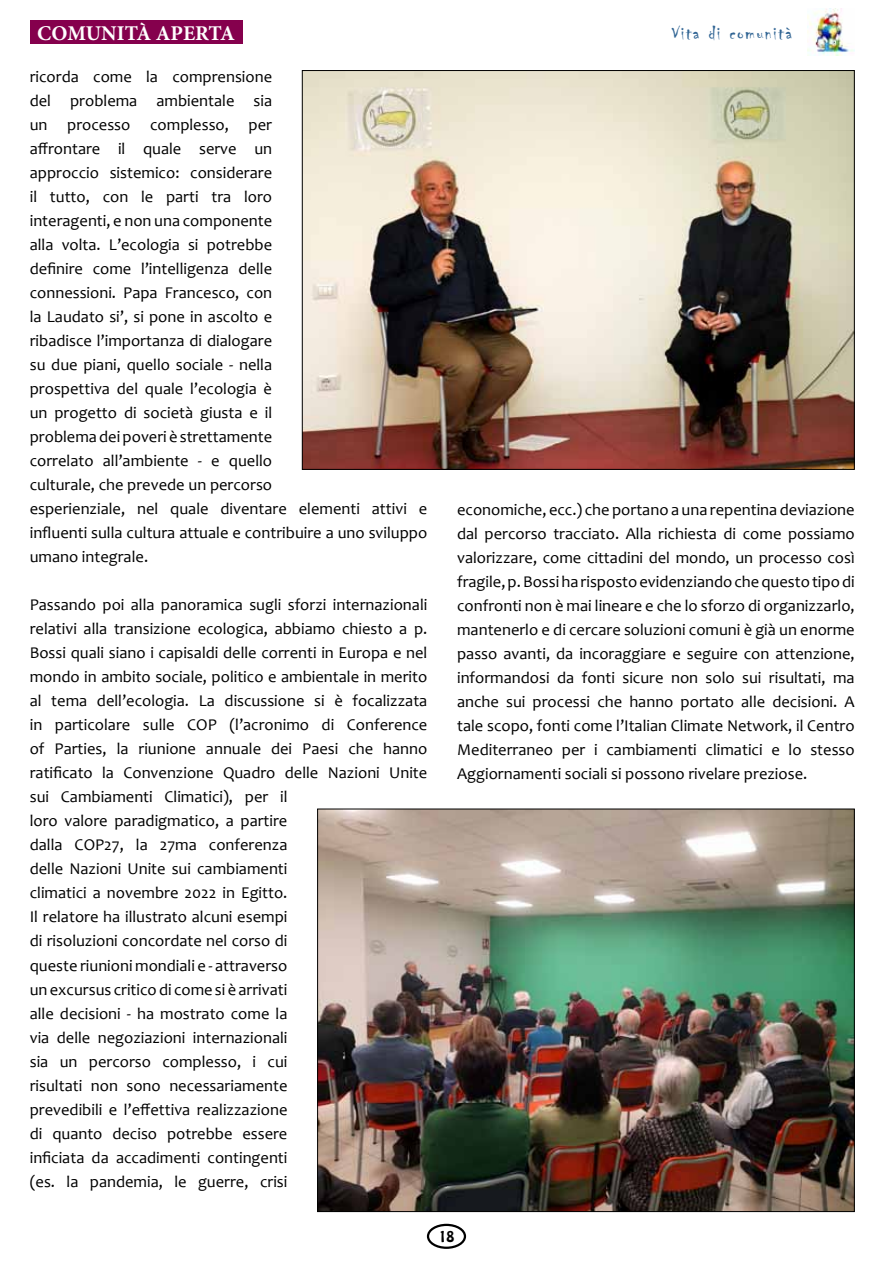
<style>
.page{position:relative;width:893px;height:1263px;background:#fff}
.page>*{position:absolute;margin:0;border:0;box-sizing:border-box;transform-origin:0 0}
.t1{font:700 21px "Minion Pro";color:#fff}
.t2{font:21px "Chiller";letter-spacing:.07em;color:#316594}
.t3{font:16.5px/24px "Candara";color:#000}
.t4{font:13.5px "Hobo Std";color:#000}
</style>
<div class="page">
<div style="left:427px;top:1224px;width:39px;height:25px;border:2px solid #000;border-radius:50%"></div>
<div style="left:30px;top:21px;width:212px;height:23px;background:#85004d"></div>
<img style="left:808px;top:8px;width:46px;height:47px">
<img style="left:319px;top:811px;width:534px;height:399px">
<img style="left:304px;top:72px;width:549px;height:396px">
<p class="t1" style="left:37px;top:18px;width:199px">COMUNITÀ APERTA</p>
<p class="t2" style="left:672px;top:21px;width:122px">Vita di comunità</p>
<p class="t3" style="left:30px;top:65px;width:399px">ricorda come la comprensione<br>del problema ambientale sia<br>un processo complesso, per<br>affrontare il quale serve un<br>approccio sistemico: considerare<br>il tutto, con le parti tra loro<br>interagenti, e non una componente<br>alla volta. L’ecologia si potrebbe<br>definire come l’intelligenza delle<br>connessioni. Papa Francesco, con<br>la Laudato si’, si pone in ascolto e<br>ribadisce l’importanza di dialogare<br>su due piani, quello sociale - nella<br>prospettiva del quale l’ecologia è<br>un progetto di società giusta e il<br>problema dei poveri è strettamente<br>correlato all’ambiente - e quello<br>culturale, che prevede un percorso<br>esperienziale, nel quale diventare elementi attivi e influenti sulla cultura attuale e contribuire a uno sviluppo umano integrale.</p>
<p class="t3" style="left:30px;top:593px;width:399px">Passando poi alla panoramica sugli sforzi internazionali relativi alla transizione ecologica, abbiamo chiesto a p.<br>Bossi quali siano i capisaldi delle correnti in Europa e nel mondo in ambito sociale, politico e ambientale in merito al tema dell’ecologia. La discussione si è focalizzata in particolare sulle COP (l’acronimo di Conference of Parties, la riunione annuale dei Paesi che hanno ratificato la Convenzione Quadro delle Nazioni Unite sui Cambiamenti Climatici), per il<br>loro valore paradigmatico, a partire<br>dalla COP27, la 27ma conferenza<br>delle Nazioni Unite sui cambiamenti<br>climatici a novembre 2022 in Egitto.<br>Il relatore ha illustrato alcuni esempi<br>di risoluzioni concordate nel corso di<br>queste riunioni mondiali e - attraverso<br>un excursus critico di come si è arrivati<br>alle decisioni - ha mostrato come la<br>via delle negoziazioni internazionali<br>sia un percorso complesso, i cui<br>risultati non sono necessariamente<br>prevedibili e l’effettiva realizzazione<br>di quanto deciso potrebbe essere<br>inficiata da accadimenti contingenti<br>(es. la pandemia, le guerre, crisi</p>
<p class="t3" style="left:457px;top:498px;width:399px;text-align:justify">economiche, ecc.) che portano a una repentina deviazione dal percorso tracciato. Alla richiesta di come possiamo valorizzare, come cittadini del mondo, un processo così fragile, p. Bossi ha risposto evidenziando che questo tipo di confronti non è mai lineare e che lo sforzo di organizzarlo, mantenerlo e di cercare soluzioni comuni è già un enorme passo avanti, da incoraggiare e seguire con attenzione, informandosi da fonti sicure non solo sui risultati, ma anche sui processi che hanno portato alle decisioni. A tale scopo, fonti come l’Italian Climate Network, il Centro Mediterraneo per i cambiamenti climatici e lo stesso Aggiornamenti sociali si possono rivelare preziose.</p>
<p class="t4" style="left:439px;top:1227px;width:17px">18</p>
</div>
